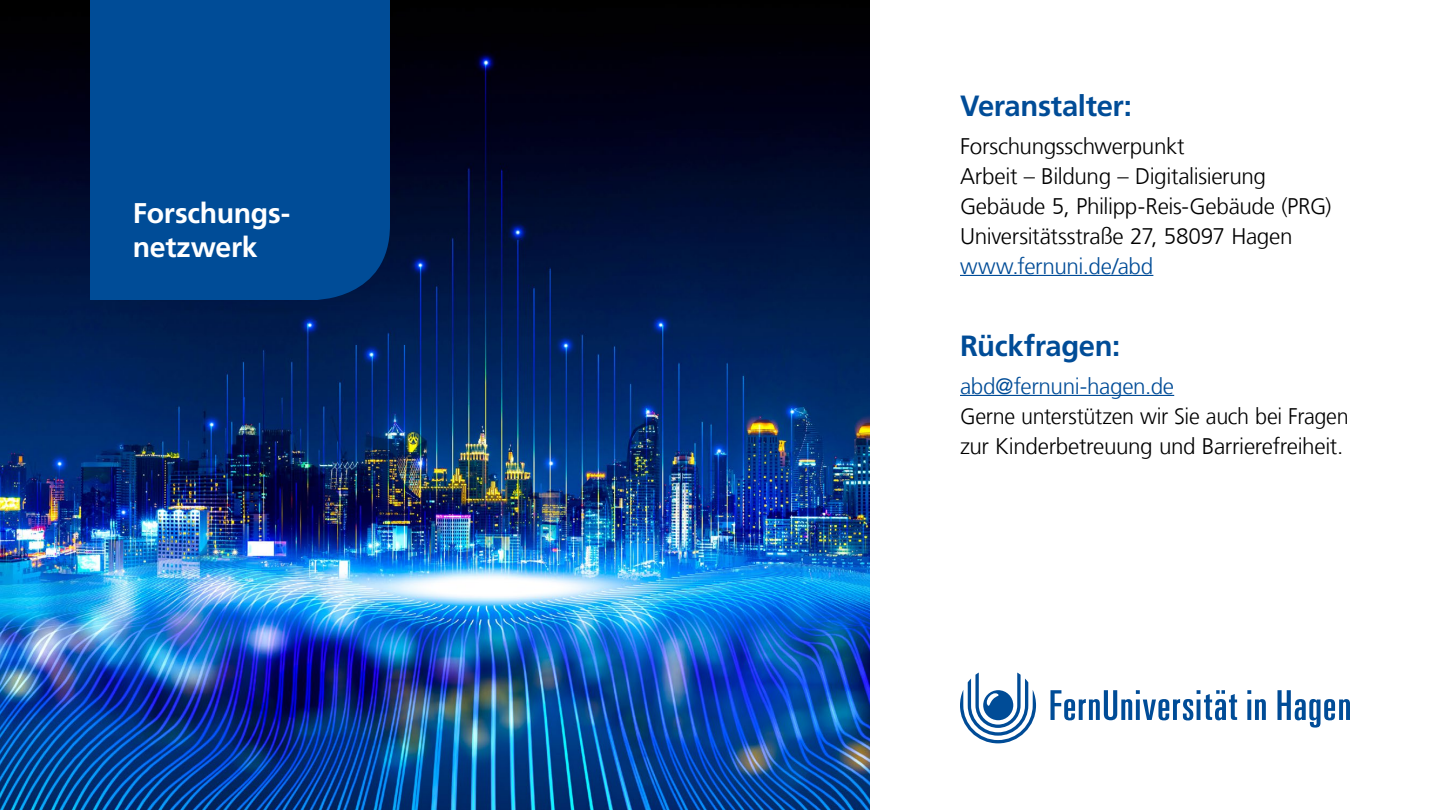
<style>
.page{position:relative;width:1440px;height:810px;background:#fff}
.page>*{position:absolute;margin:0;border:0;box-sizing:border-box;transform-origin:0 0}
.Fließtext{font:700 29.25px "Frutiger LT Com";letter-spacing:-.01em;color:#004c97}
.t1{font:700 28.5px/34.2px "Frutiger LT Com";letter-spacing:-.01em;color:#fff}
.Fließtext-2{font:300 22.5px "Frutiger LT Com";letter-spacing:-.015em;color:#000}
.Fließtext-3{font:300 22.5px "Frutiger LT Com";letter-spacing:-.015em;color:#004c97}
.Fließtext-4{font:300 22.5px "Frutiger LT Com";letter-spacing:-.015em;color:#000;scale:.96 1}
</style>
<div class="page">
<hr style="left:960px;top:275px;width:193px;height:1px;background:#004c97">
<hr style="left:960px;top:395px;width:214px;height:1px;background:#004c97">
<svg style="left:1051px;top:690px;width:299px;height:38px"></svg>
<svg style="left:960px;top:673px;width:76px;height:70px"></svg>
<img style="left:0;top:0;width:870px;height:810px">
<div style="left:90px;top:0;width:300px;height:300px;background:#004c97"></div>
<p class="t1" style="left:133px;top:196px;width:159px">Forschungs&shy;netzwerk</p>
<p class="Fließtext" style="left:960px;top:89px;width:173px">Veranstalter:</p>
<p class="Fließtext-2" style="left:960px;top:133px;width:226px">Forschungsschwerpunkt</p>
<p class="Fließtext-2" style="left:960px;top:163px;width:308px">Arbeit – Bildung – Digitalisierung</p>
<p class="Fließtext-2" style="left:960px;top:193px;width:373px">Gebäude 5, Philipp-Reis-Gebäude (PRG)</p>
<p class="Fließtext-2" style="left:960px;top:223px;width:334px">Universitätsstraße 27, 58097 Hagen</p>
<p class="Fließtext-3" style="left:960px;top:253px;width:195px">www.fernuni.de/abd</p>
<p class="Fließtext" style="left:960px;top:329px;width:162px">Rückfragen:</p>
<p class="Fließtext-3" style="left:960px;top:373px;width:216px">abd@fernuni-hagen.de</p>
<p class="Fließtext-4" style="left:960px;top:403px;width:406px">Gerne unterstützen wir Sie auch bei Fragen</p>
<p class="Fließtext-2" style="left:960px;top:433px;width:385px">zur Kinderbetreuung und Barrierefreiheit.</p>
</div>
